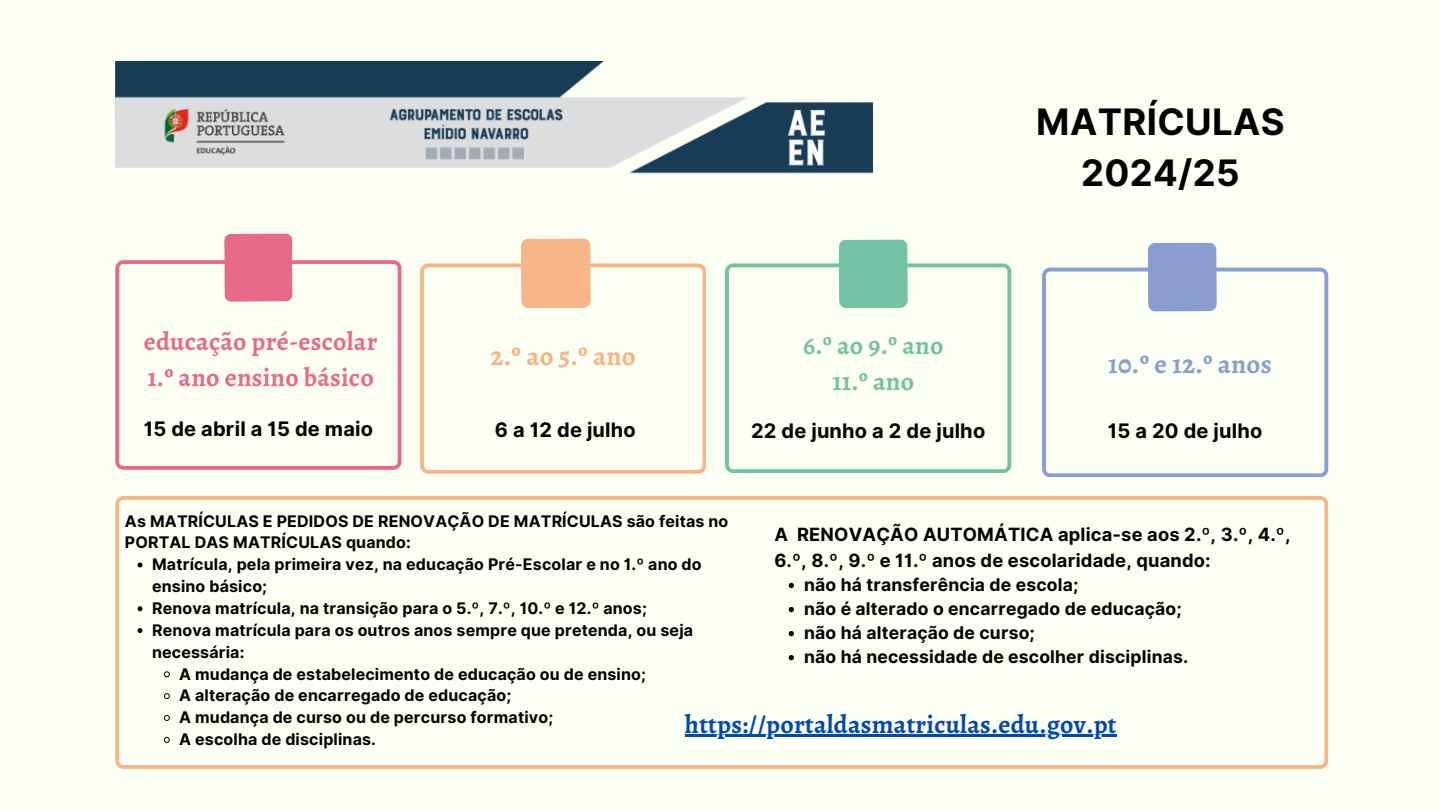
<style>
.page{position:relative;width:1440px;height:810px;background:#fcfff4}
.page>*{position:absolute;margin:0;border:0;box-sizing:border-box;transform-origin:0 0}
.t1{font:700 36.5px/51px "Inter";letter-spacing:.01em;color:#000;text-align:center}
.t2{font:700 27px "Alegreya";letter-spacing:.01em;color:#899dd0}
.t3{font:700 27px "Alegreya";color:#f7b385}
.t4{font:700 26px "Alegreya";letter-spacing:.01em;color:#004aad}
.t5{font:700 26px/36px "Alegreya";letter-spacing:.01em;color:#e86a8a}
.t6{font:700 26px/36px "Alegreya";letter-spacing:.01em;color:#73c2a6;text-align:center}
.t7{font:700 20px "Inter";letter-spacing:.01em;color:#000}
.t8{font:700 18.3px/25.6px "Inter";letter-spacing:.01em;color:#000}
.t9{font:700 17.5px "Inter";letter-spacing:.01em;color:#000}
.t10{font:700 16px/21.9px "Inter";letter-spacing:.01em;color:#000}
</style>
<div class="page">
<svg style="left:115px;top:260px;width:287px;height:210px"></svg>
<div style="left:224px;top:233px;width:69px;height:69px;background:#e86a8a"></div>
<svg style="left:420px;top:263px;width:286px;height:211px"></svg>
<div style="left:521px;top:238px;width:70px;height:70px;background:#f7b588"></div>
<svg style="left:725px;top:263px;width:286px;height:210px"></svg>
<div style="left:839px;top:239px;width:69px;height:69px;background:#73c2a6"></div>
<svg style="left:1042px;top:268px;width:286px;height:209px"></svg>
<div style="left:1148px;top:243px;width:69px;height:69px;background:#899dd0"></div>
<svg style="left:115px;top:496px;width:1213px;height:273px"></svg>
<img style="left:115px;top:61px;width:758px;height:113px">
<svg style="left:789px;top:583px;width:5px;height:5px"></svg>
<svg style="left:789px;top:607px;width:5px;height:5px"></svg>
<svg style="left:789px;top:631px;width:5px;height:5px"></svg>
<svg style="left:789px;top:655px;width:5px;height:5px"></svg>
<svg style="left:138px;top:563px;width:5px;height:4px"></svg>
<svg style="left:138px;top:606px;width:5px;height:5px"></svg>
<svg style="left:138px;top:628px;width:5px;height:5px"></svg>
<svg style="left:164px;top:671px;width:6px;height:7px"></svg>
<svg style="left:164px;top:693px;width:6px;height:6px"></svg>
<svg style="left:164px;top:715px;width:6px;height:6px"></svg>
<svg style="left:164px;top:737px;width:6px;height:6px"></svg>
<hr style="left:685px;top:735px;width:432px;height:2px;background:#004aad">
<p class="t5" style="left:144px;top:324px;width:235px">educação pré-escolar<br>1.º ano ensino básico</p>
<h2 class="t3" style="left:491px;top:337px;width:147px">2.º ao 5.º ano</h2>
<h3 class="t6" style="left:803px;top:328px;width:142px">6.º ao 9.º ano<br>11.º ano</h3>
<h1 class="t1" style="left:1036px;top:97px;width:250px">MATRÍCULAS<br>2024/25</h1>
<p class="t2" style="left:1108px;top:346px;width:165px">10.º e 12.º anos</p>
<h2 class="t7" style="left:144px;top:417px;width:231px">15 de abril a 15 de maio</h2>
<h3 class="t7" style="left:495px;top:417px;width:142px">6 a 12 de julho</h3>
<p class="t7" style="left:751px;top:419px;width:236px">22 de junho a 2 de julho</p>
<h2 class="t7" style="left:1108px;top:419px;width:156px">15 a 20 de julho</h2>
<p class="t10" style="left:125px;top:510px;width:605px">As MATRÍCULAS E PEDIDOS DE RENOVAÇÃO DE MATRÍCULAS são feitas no<br>PORTAL DAS MATRÍCULAS quando:</p>
<p class="t10" style="left:152px;top:554px;width:551px">Matrícula, pela primeira vez, na educação Pré-Escolar e no 1.º ano do ensino básico;</p>
<p class="t10" style="left:152px;top:597px;width:496px">Renova matrícula, na transição para o 5.º, 7.º, 10.º e 12.º anos;</p>
<p class="t10" style="left:152px;top:619px;width:543px">Renova matrícula para os outros anos sempre que pretenda, ou seja necessária:</p>
<h2 class="t10" style="left:179px;top:663px;width:468px">A mudança de estabelecimento de educação ou de ensino;</h2>
<h4 class="t10" style="left:179px;top:685px;width:334px">A alteração de encarregado de educação;</h4>
<p class="t10" style="left:179px;top:707px;width:375px">A mudança de curso ou de percurso formativo;</p>
<p class="t10" style="left:179px;top:728px;width:198px">A escolha de disciplinas.</p>
<h3 class="t8" style="left:774px;top:522px;width:518px">A RENOVAÇÃO AUTOMÁTICA aplica-se aos 2.º, 3.º, 4.º,<br>6.º, 8.º, 9.º e 11.º anos de escolaridade, quando:</h3>
<p class="t9" style="left:804px;top:574px;width:276px">não há transferência de escola;</p>
<h2 class="t9" style="left:804px;top:598px;width:379px">não é alterado o encarregado de educação;</h2>
<h3 class="t9" style="left:804px;top:622px;width:232px">não há alteração de curso;</h3>
<h3 class="t9" style="left:804px;top:646px;width:386px">não há necessidade de escolher disciplinas.</h3>
<p class="t4" style="left:685px;top:707px;width:433px">https://portaldasmatriculas.edu.gov.pt</p>
</div>
